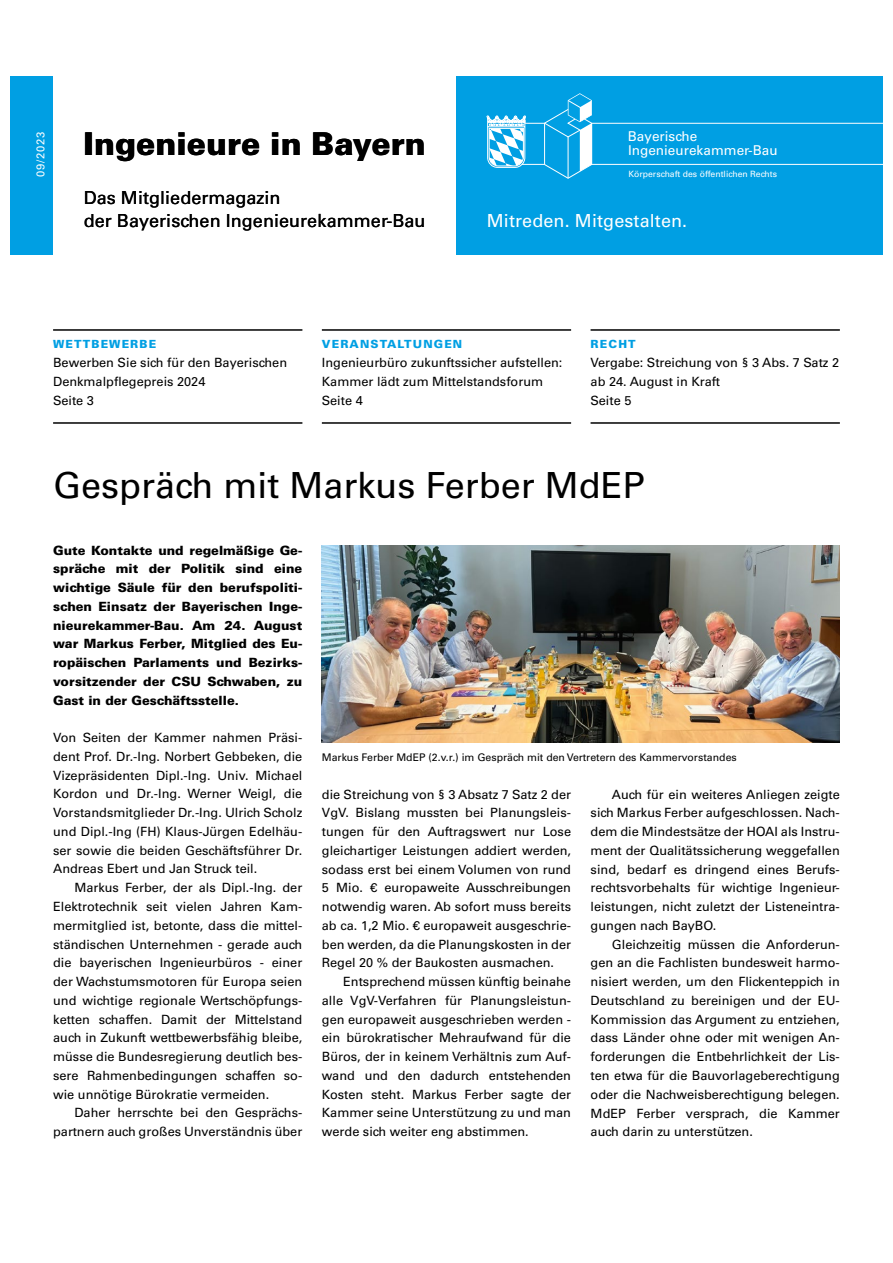
<style>
.page{position:relative;width:893px;height:1263px;background:#fff}
.page>*{position:absolute;margin:0;border:0;box-sizing:border-box;transform-origin:0 0}
.t1{font:36px "Univers LT Std";color:#000}
.t2{font:900 31.5px "Univers LT Std";color:#000}
.t3{font:18px/22.5px "Univers LT Std";letter-spacing:.005em;color:#000}
.t4{font:18px "Univers LT Std";letter-spacing:.005em;color:#fff}
.t5{font:13.5px/13.5px "Univers LT Std";color:#fff}
.t6{font:12.75px/18.8px "Univers LT Std";color:#000}
.t7{font:900 12.75px/18.8px "Univers LT Std";color:#000;text-align:justify}
.t8{font:900 11.25px "Univers LT Std";letter-spacing:.1em;color:#009fe3}
.t9{font:11.25px "Univers LT Std";letter-spacing:.07em;color:#fff}
.t10{font:10.5px "Univers LT Std";color:#000}
.t11{font:8.7px "Univers LT Std";color:#fff}
</style>
<div class="page">
<div style="left:456px;top:77px;width:426px;height:178px;background:#009fe3"></div>
<hr style="left:592px;top:123px;width:290px;height:1px;background:#fff">
<hr style="left:592px;top:164px;width:290px;height:1px;background:#fff">
<svg style="left:487px;top:93px;width:105px;height:86px"></svg>
<hr style="left:568px;top:137px;width:1px;height:41px;background:#fff">
<div style="left:11px;top:77px;width:42px;height:178px;background:#009fe3"></div>
<hr style="left:53px;top:330px;width:249px;height:1px;background:#000">
<hr style="left:53px;top:423px;width:249px;height:1px;background:#000">
<hr style="left:322px;top:423px;width:249px;height:1px;background:#000">
<hr style="left:591px;top:423px;width:249px;height:1px;background:#000">
<hr style="left:322px;top:330px;width:249px;height:1px;background:#000">
<hr style="left:591px;top:330px;width:249px;height:1px;background:#000">
<img style="left:322px;top:546px;width:518px;height:196px">
<p class="t9" style="left:34px;top:144px;width:14px;rotate:-90deg">18</p>
<p class="t9" style="left:34px;top:177px;width:47px;rotate:-90deg">09/2023</p>
<p class="t9" style="left:34px;top:176px;width:14px;rotate:-90deg">12</p>
<p class="t2" style="left:84px;top:124px;width:344px">Ingenieure in Bayern</p>
<p class="t5" style="left:628px;top:130px;width:151px">Bayerische<br>Ingenieurekammer-Bau</p>
<p class="t11" style="left:628px;top:169px;width:150px">Körperschaft des öffentlichen Rechts</p>
<p class="t4" style="left:487px;top:210px;width:202px">Mitreden. Mitgestalten.</p>
<p class="t3" style="left:84px;top:187px;width:343px">Das Mitgliedermagazin<br>der Bayerischen Ingenieurekammer-Bau</p>
<p class="t8" style="left:53px;top:337px;width:105px">WETTBEWERBE</p>
<p class="t6" style="left:53px;top:353px;width:235px">Bewerben Sie sich für den Bayerischen<br>Denkmalpflegepreis 2024<br>Seite 3</p>
<p class="t8" style="left:322px;top:337px;width:142px">VERANSTALTUNGEN</p>
<p class="t6" style="left:322px;top:353px;width:242px">Ingenieurbüro zukunftssicher aufstellen:<br>Kammer lädt zum Mittelstandsforum<br>Seite 4</p>
<p class="t8" style="left:591px;top:337px;width:47px">RECHT</p>
<p class="t6" style="left:591px;top:353px;width:250px">Vergabe: Streichung von § 3 Abs. 7 Satz 2 ab 24. August in Kraft<br>Seite 5</p>
<p class="t1" style="left:53px;top:464px;width:593px">Gespräch mit Markus Ferber MdEP</p>
<p class="t7" style="left:53px;top:540px;width:251px">Gute Kontakte und regelmäßige Ge&shy;spräche mit der Politik sind eine wichtige Säule für den berufspoliti&shy;schen Einsatz der Bayerischen Inge&shy;nieurekammer-Bau. Am 24. August war Markus Ferber, Mitglied des Eu&shy;ropäischen Parlaments und Bezirks&shy;vorsitzender der CSU Schwaben, zu Gast in der Geschäftsstelle.</p>
<p class="t6" style="left:53px;top:728px;width:251px">Von Seiten der Kammer nahmen Präsi-</p>
<p class="t6" style="left:53px;top:747px;width:251px">dent Prof. Dr.-Ing. Norbert Gebbeken, die</p>
<p class="t6" style="left:53px;top:766px;width:251px">Vizepräsidenten Dipl.-Ing. Univ. Michael</p>
<p class="t6" style="left:53px;top:785px;width:251px">Kordon und Dr.-Ing. Werner Weigl, die</p>
<p class="t6" style="left:53px;top:803px;width:251px">Vorstandsmitglieder Dr.-Ing. Ulrich Scholz</p>
<p class="t6" style="left:53px;top:822px;width:251px">und Dipl.-Ing (FH) Klaus-Jürgen Edelhäu-</p>
<p class="t6" style="left:53px;top:841px;width:251px">ser sowie die beiden Geschäftsführer Dr.</p>
<p class="t6" style="left:53px;top:860px;width:206px">Andreas Ebert und Jan Struck teil.</p>
<p class="t6" style="left:74px;top:878px;width:229px">Markus Ferber, der als Dipl.-Ing. der</p>
<p class="t6" style="left:53px;top:897px;width:251px">Elektrotechnik seit vielen Jahren Kam-</p>
<p class="t6" style="left:53px;top:916px;width:251px">mermitglied ist, betonte, dass die mittel-</p>
<p class="t6" style="left:53px;top:935px;width:251px">ständischen Unternehmen - gerade auch</p>
<p class="t6" style="left:53px;top:953px;width:251px">die bayerischen Ingenieurbüros - einer</p>
<p class="t6" style="left:53px;top:972px;width:251px">der Wachstumsmotoren für Europa seien</p>
<p class="t6" style="left:53px;top:991px;width:251px">und wichtige regionale Wertschöpfungs-</p>
<p class="t6" style="left:53px;top:1010px;width:251px">ketten schaffen. Damit der Mittelstand</p>
<p class="t6" style="left:53px;top:1028px;width:251px">auch in Zukunft wettbewerbsfähig bleibe,</p>
<p class="t6" style="left:53px;top:1047px;width:251px">müsse die Bundesregierung deutlich bes-</p>
<p class="t6" style="left:53px;top:1066px;width:251px">sere Rahmenbedingungen schaffen so-</p>
<p class="t6" style="left:53px;top:1085px;width:218px">wie unnötige Bürokratie vermeiden.</p>
<p class="t6" style="left:74px;top:1103px;width:229px">Daher herrschte bei den Gesprächs-</p>
<p class="t6" style="left:53px;top:1122px;width:251px">partnern auch großes Unverständnis über</p>
<p class="t10" style="left:322px;top:751px;width:416px">Markus Ferber MdEP (2.v.r.) im Gespräch mit den Vertretern des Kammervorstandes</p>
<p class="t6" style="left:322px;top:785px;width:251px">die Streichung von § 3 Absatz 7 Satz 2 der</p>
<p class="t6" style="left:322px;top:803px;width:251px">VgV. Bislang mussten bei Planungsleis-</p>
<p class="t6" style="left:322px;top:822px;width:251px">tungen für den Auftragswert nur Lose</p>
<p class="t6" style="left:322px;top:841px;width:251px">gleichartiger Leistungen addiert werden,</p>
<p class="t6" style="left:322px;top:860px;width:251px">sodass erst bei einem Volumen von rund</p>
<p class="t6" style="left:322px;top:878px;width:251px">5 Mio. € europaweite Ausschreibungen</p>
<p class="t6" style="left:322px;top:897px;width:251px">notwendig waren. Ab sofort muss bereits</p>
<p class="t6" style="left:322px;top:916px;width:251px">ab ca. 1,2 Mio. € europaweit ausgeschrie-</p>
<p class="t6" style="left:322px;top:935px;width:251px">ben werden, da die Planungskosten in der</p>
<p class="t6" style="left:322px;top:953px;width:234px">Regel 20 % der Baukosten ausmachen.</p>
<p class="t6" style="left:343px;top:972px;width:229px">Entsprechend müssen künftig beinahe</p>
<p class="t6" style="left:322px;top:991px;width:251px">alle VgV-Verfahren für Planungsleistun-</p>
<p class="t6" style="left:322px;top:1010px;width:251px">gen europaweit ausgeschrieben werden -</p>
<p class="t6" style="left:322px;top:1028px;width:251px">ein bürokratischer Mehraufwand für die</p>
<p class="t6" style="left:322px;top:1047px;width:251px">Büros, der in keinem Verhältnis zum Auf-</p>
<p class="t6" style="left:322px;top:1066px;width:251px">wand und den dadurch entstehenden</p>
<p class="t6" style="left:322px;top:1085px;width:251px">Kosten steht. Markus Ferber sagte der</p>
<p class="t6" style="left:322px;top:1103px;width:251px">Kammer seine Unterstützung zu und man</p>
<p class="t6" style="left:322px;top:1122px;width:208px">werde sich weiter eng abstimmen.</p>
<p class="t6" style="left:612px;top:785px;width:229px">Auch für ein weiteres Anliegen zeigte</p>
<p class="t6" style="left:591px;top:803px;width:251px">sich Markus Ferber aufgeschlossen. Nach-</p>
<p class="t6" style="left:591px;top:822px;width:251px">dem die Mindestsätze der HOAI als Instru-</p>
<p class="t6" style="left:591px;top:841px;width:251px">ment der Qualitätssicherung weggefallen</p>
<p class="t6" style="left:591px;top:860px;width:251px">sind, bedarf es dringend eines Berufs-</p>
<p class="t6" style="left:591px;top:878px;width:251px">rechtsvorbehalts für wichtige Ingenieur-</p>
<p class="t6" style="left:591px;top:897px;width:251px">leistungen, nicht zuletzt der Listeneintra-</p>
<p class="t6" style="left:591px;top:916px;width:127px">gungen nach BayBO.</p>
<p class="t6" style="left:612px;top:935px;width:229px">Gleichzeitig müssen die Anforderun-</p>
<p class="t6" style="left:591px;top:954px;width:251px">gen an die Fachlisten bundesweit harmo-</p>
<p class="t6" style="left:591px;top:972px;width:251px">nisiert werden, um den Flickenteppich in</p>
<p class="t6" style="left:591px;top:991px;width:251px">Deutschland zu bereinigen und der EU-</p>
<p class="t6" style="left:591px;top:1010px;width:251px">Kommission das Argument zu entziehen,</p>
<p class="t6" style="left:591px;top:1029px;width:251px">dass Länder ohne oder mit wenigen An-</p>
<p class="t6" style="left:591px;top:1047px;width:251px">forderungen die Entbehrlichkeit der Lis-</p>
<p class="t6" style="left:591px;top:1066px;width:251px">ten etwa für die Bauvorlageberechtigung</p>
<p class="t6" style="left:591px;top:1085px;width:251px">oder die Nachweisberechtigung belegen.</p>
<p class="t6" style="left:591px;top:1104px;width:251px">MdEP Ferber versprach, die Kammer</p>
<p class="t6" style="left:591px;top:1122px;width:164px">auch darin zu unterstützen.</p>
</div>
